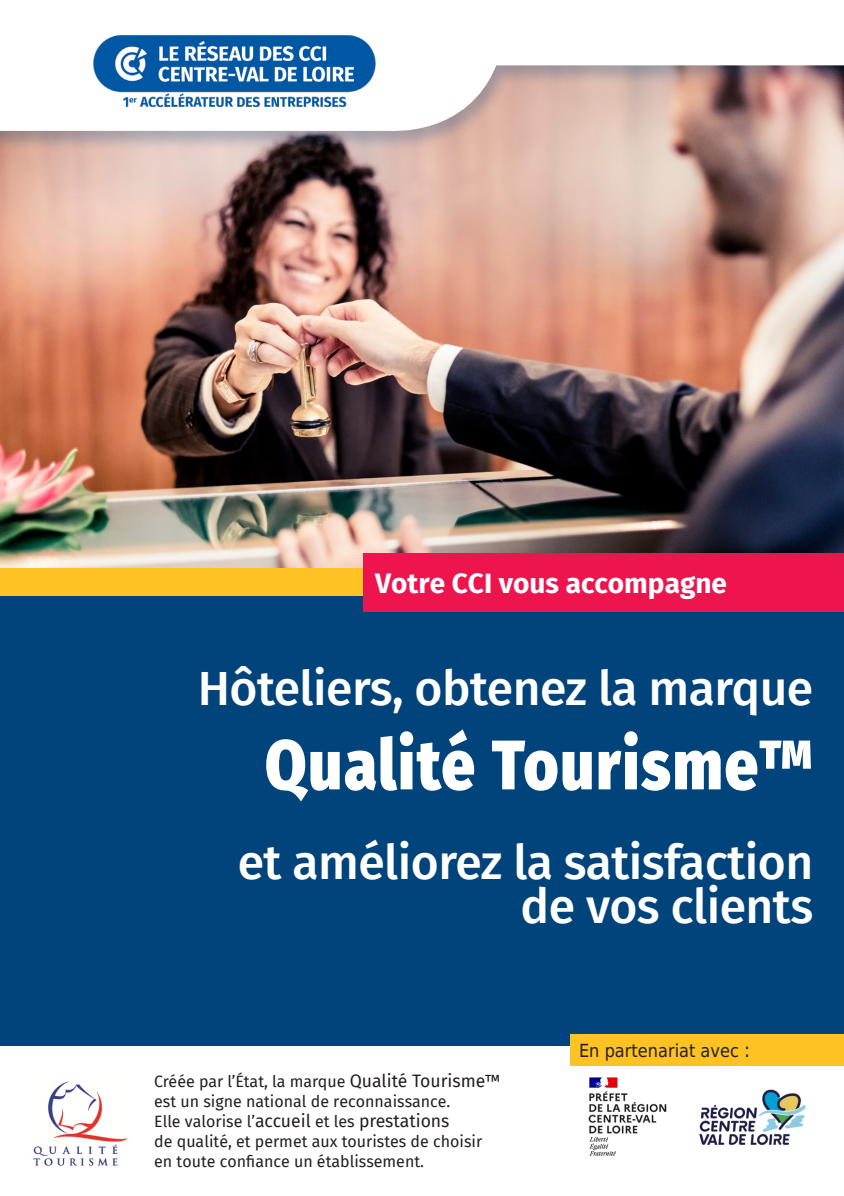
<style>
.page{position:relative;width:844px;height:1196px;background:#fff}
.page>*{position:absolute;margin:0;border:0;box-sizing:border-box;transform-origin:0 0}
.t1{font:900 70px "Fira Sans";letter-spacing:.03em;color:#fff;scale:.86 1}
.t2{font:500 48px/44px "Fira Sans";letter-spacing:-.01em;color:#fff;text-align:right}
.t3{font:700 28px "Fira Sans";color:#fff}
.t4{font:18px "DejaVu Sans Condensed";color:#231f20}
.t5{font:16px/20px "Fira Sans";color:#231f20}
.s1{font-size:17.6px}
.s2{font-size:20px}
</style>
<div class="page">
<img style="left:0;top:152px;width:844px;height:416px">
<div style="left:0;top:584px;width:844px;height:461px;background:#00447b"></div>
<div style="left:0;top:0;width:844px;height:152px;background:#00447b;opacity:.25"></div>
<svg style="left:0;top:0;width:844px;height:137px"></svg>
<div style="left:0;top:568px;width:363px;height:27px;background:#fec224"></div>
<div style="left:571px;top:1034px;width:273px;height:31px;background:#fec224"></div>
<img style="left:699px;top:1089px;width:107px;height:56px">
<div style="left:363px;top:553px;width:481px;height:59px;background:#ed154e"></div>
<img style="left:33px;top:1081px;width:95px;height:85px">
<img style="left:63px;top:24px;width:340px;height:92px">
<img style="left:588px;top:1077px;width:79px;height:79px">
<svg style="left:0;top:0;width:4px;height:4px"></svg>
<svg style="left:840px;top:0;width:4px;height:4px"></svg>
<p class="t3" style="left:375px;top:559px;width:353px">Votre CCI vous accompagne</p>
<p class="t2" style="left:198px;top:663px;width:617px">Hôteliers, obtenez la marque</p>
<p class="t1" style="left:265px;top:702px;width:639px">Qualité Tourisme™</p>
<p class="t2" style="left:238px;top:837px;width:577px">et améliorez la satisfaction de vos clients</p>
<p class="t5" style="left:154px;top:1070px;width:348px">Créée par l’État, la marque <span class="s1">Qualité Tourisme™ </span>est un signe national de reconnaissance.<br>Elle valorise l’<span class="s1">accueil</span> et les <span class="s1">prestations<br></span>de qualité, et permet aux touristes de choisir en toute confiance un établissement.</p>
<p class="t4" style="left:579px;top:1035px;width:173px">En partenariat avec <span class="s2">:</span></p>
</div>
